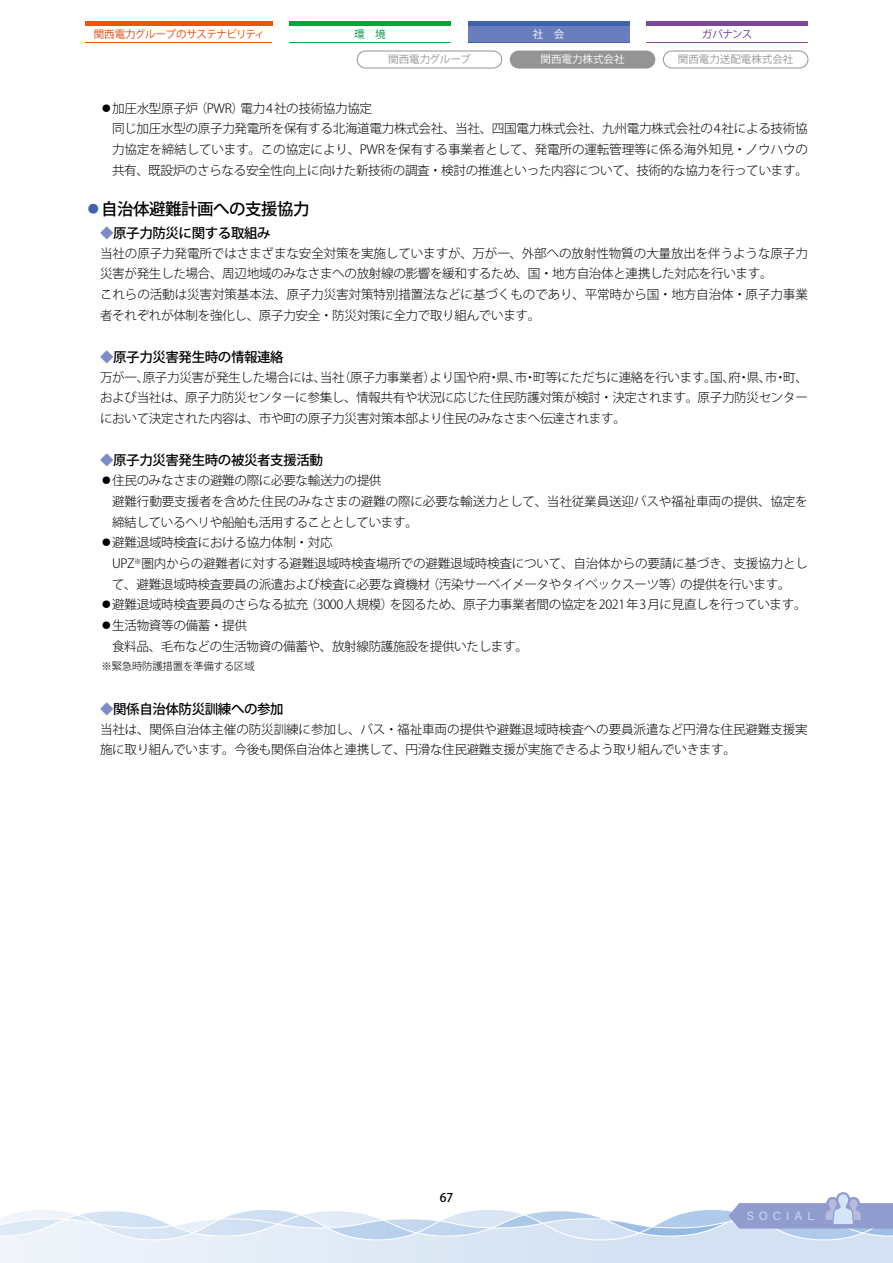
<style>
.page{position:relative;width:893px;height:1263px;background:#fff}
.page>*{position:absolute;margin:0;border:0;box-sizing:border-box;transform-origin:0 0}
.t1{font:500 16.5px "Koz Go Pr 6 N";letter-spacing:-.03em;color:#000}
.t2{font:500 13.5px "Koz Go Pr 6 N";letter-spacing:-.03em;color:#000}
.t3{font:300 12.6px/20.7px "Koz Go Pr 6 N";letter-spacing:-.03em;color:#000}
.t4{font:12px "Acumin Pro";letter-spacing:.415em;color:#d3e6f7}
.t5{font:500 12px "Koz Go Pr 6 N";color:#000}
.t6{font:10.5px "Koz Go Pr 6 N";color:#949495}
.t7{font:10.5px "Koz Go Pr 6 N";letter-spacing:-.04em;color:#db4308}
.t8{font:300 10.5px "Koz Go Pr 6 N";letter-spacing:-.03em;color:#000}
.t9{font:10.5px "Koz Go Pr 6 N";color:#fff}
.t10{font:10.5px "Koz Go Pr 6 N";letter-spacing:-.055em;color:#69318e}
.t11{font:10.5px "Koz Go Pr 6 N";color:#008c3e}
.s1{color:#3e62ad}
.s2{color:#7d8cc5}
</style>
<div class="page">
<div style="left:468px;top:21px;width:161px;height:22px;background:#6a7dbd"></div>
<div style="left:468px;top:21px;width:161px;height:5px;background:#3e62ad"></div>
<hr style="left:468px;top:42px;width:161px;height:1px;background:#3e62ad">
<div style="left:85px;top:21px;width:187px;height:5px;background:#ea5506"></div>
<hr style="left:85px;top:42px;width:187px;height:1px;background:#ea5506">
<div style="left:289px;top:21px;width:162px;height:5px;background:#00a73c"></div>
<hr style="left:289px;top:42px;width:162px;height:1px;background:#00a73c">
<div style="left:646px;top:21px;width:162px;height:5px;background:#7d4798"></div>
<hr style="left:646px;top:42px;width:162px;height:1px;background:#7d4798">
<svg style="left:651px;top:1192px;width:242px;height:71px"></svg>
<svg style="left:0;top:1210px;width:651px;height:53px"></svg>
<div style="left:510px;top:51px;width:145px;height:17px;background:#949495;border-radius:9px"></div>
<div style="left:510px;top:51px;width:145px;height:17px;border:1px solid #949495;border-radius:9px"></div>
<div style="left:357px;top:51px;width:145px;height:17px;border:1px solid #949495;border-radius:9px"></div>
<div style="left:663px;top:51px;width:145px;height:17px;border:1px solid #949495;border-radius:9px"></div>
<p class="t7" style="left:94px;top:28px;width:173px">関西電力グループのサステナビリティ</p>
<p class="t11" style="left:354px;top:28px;width:33px">環　境</p>
<p class="t9" style="left:533px;top:28px;width:33px">社　会</p>
<p class="t10" style="left:702px;top:28px;width:52px">ガバナンス</p>
<p class="t6" style="left:388px;top:54px;width:84px">関西電力グループ</p>
<p class="t9" style="left:541px;top:54px;width:85px">関西電力株式会社</p>
<p class="t6" style="left:678px;top:54px;width:117px">関西電力送配電株式会社</p>
<p class="t3" style="left:112px;top:98px;width:697px;text-indent:-12px">●加圧水型原子炉（PWR）電力4社の技術協力協定<br>同じ加圧水型の原子力発電所を保有する北海道電力株式会社、当社、四国電力株式会社、九州電力株式会社の4社による技術協力協定を締結しています。この協定により、PWRを保有する事業者として、発電所の運転管理等に係る海外知見・ノウハウの共有、既設炉のさらなる安全性向上に向けた新技術の調査・検討の推進といった内容について、技術的な協力を行っています。</p>
<h1 class="t1" style="left:85px;top:200px;width:226px"><span class="s1">●</span>自治体避難計画への支援協力</h1>
<p class="t2" style="left:100px;top:225px;width:172px"><span class="s2">◆</span>原子力防災に関する取組み</p>
<p class="t3" style="left:100px;top:243px;width:709px">当社の原子力発電所ではさまざまな安全対策を実施していますが、万が一、外部への放射性物質の大量放出を伴うような原子力災害が発生した場合、周辺地域のみなさまへの放射線の影響を緩和するため、国・地方自治体と連携した対応を行います。<br>これらの活動は災害対策基本法、原子力災害対策特別措置法などに基づくものであり、平常時から国・地方自治体・原子力事業者それぞれが体制を強化し、原子力安全・防災対策に全力で取り組んでいます。</p>
<p class="t2" style="left:100px;top:349px;width:185px"><span class="s2">◆</span>原子力災害発生時の情報連絡</p>
<p class="t3" style="left:100px;top:367px;width:709px;text-align:justify">万が一、原子力災害が発生した場合には、当社（原子力事業者）より国や府・県、市・町等にただちに連絡を行います。国、府・県、市・町、および当社は、原子力防災センターに参集し、情報共有や状況に応じた住民防護対策が検討・決定されます。原子力防災センターにおいて決定された内容は、市や町の原子力災害対策本部より住民のみなさまへ伝達されます。</p>
<p class="t2" style="left:100px;top:453px;width:225px"><span class="s2">◆</span>原子力災害発生時の被災者支援活動</p>
<p class="t3" style="left:112px;top:470px;width:697px;text-indent:-12px">●住民のみなさまの避難の際に必要な輸送力の提供<br>避難行動要支援者を含めた住民のみなさまの避難の際に必要な輸送力として、当社従業員送迎バスや福祉車両の提供、協定を締結しているヘリや船舶も活用することとしています。</p>
<p class="t3" style="left:112px;top:533px;width:697px;text-indent:-12px">●避難退域時検査における協力体制・対応<br>UPZ<sup>※</sup>圏内からの避難者に対する避難退域時検査場所での避難退域時検査について、自治体からの要請に基づき、支援協力として、避難退域時検査要員の派遣および検査に必要な資機材（汚染サーベイメータやタイベックスーツ等）の提供を行います。</p>
<p class="t3" style="left:100px;top:595px;width:708px">●避難退域時検査要員のさらなる拡充（3000人規模）を図るため、原子力事業者間の協定を2021年3月に見直しを行っています。</p>
<p class="t3" style="left:112px;top:615px;width:417px;text-indent:-12px">●生活物資等の備蓄・提供<br>食料品、毛布などの生活物資の備蓄や、放射線防護施設を提供いたします。</p>
<p class="t8" style="left:102px;top:660px;width:155px">※緊急時防護措置を準備する区域</p>
<p class="t2" style="left:100px;top:701px;width:185px"><span class="s2">◆</span>関係自治体防災訓練への参加</p>
<p class="t3" style="left:100px;top:719px;width:709px">当社は、関係自治体主催の防災訓練に参加し、バス・福祉車両の提供や避難退域時検査への要員派遣など円滑な住民避難支援実施に取り組んでいます。今後も関係自治体と連携して、円滑な住民避難支援が実施できるよう取り組んでいきます。</p>
<p class="t5" style="left:440px;top:1191px;width:15px">67</p>
<p class="t4" style="left:747px;top:1207px;width:69px">SOCIAL</p>
</div>
